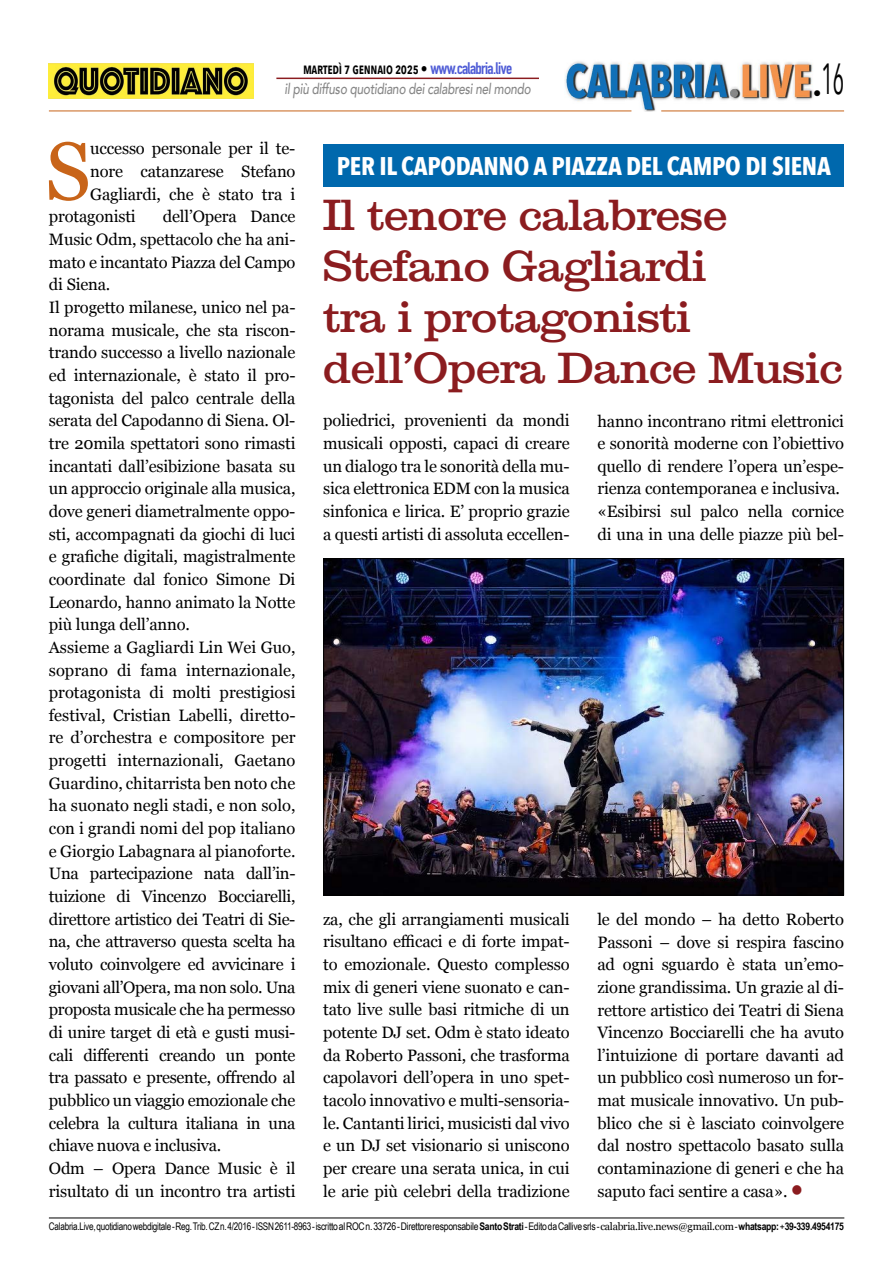
<style>
.page{position:relative;width:893px;height:1263px;background:#fff}
.page>*{position:absolute;margin:0;border:0;box-sizing:border-box;transform-origin:0 0}
.t1{font:81.9px "Georgia";color:#c86419}
.t2{font:43.5px "Avenir Next Condensed";color:#000;scale:.55 1}
.t3{font:42px/51px "Clarxndon";color:#8b1c1f}
.t4{font:700 25.5px "Avenir Next Condensed";letter-spacing:-.01em;color:#fff}
.t5{font:16.5px/22.6px "Georgia";letter-spacing:-.01em;color:#000;text-align:justify}
.t6{font:italic 500 15px "Avenir";letter-spacing:-.02em;color:#878787;scale:.79 1}
.t7{font:600 15px "Avenir Next Condensed";letter-spacing:-.02em;color:#000;scale:.9 1}
.t8{font:10.5px "Arial Narrow";letter-spacing:-.025em;color:#000;scale:.95 1}
.s1{font-family:"Avenir";font-weight:500}
.s2{font-family:"DIN Condensed";font-weight:700;font-size:16.5px;color:#4f5cd6}
.s3{color:#8b1c1f}
.s4{font-weight:700}
.s5{font-family:"Georgia"}
</style>
<div class="page">
<img style="left:565px;top:61px;width:249px;height:51px">
<hr style="left:49px;top:111px;width:582px;height:1px;background:#c86419">
<hr style="left:661px;top:111px;width:183px;height:1px;background:#c86419">
<img style="left:49px;top:64px;width:205px;height:34px">
<hr style="left:276px;top:78px;width:263px;height:1px;background:#8b1c1f">
<img style="left:325px;top:560px;width:517px;height:333px">
<div style="left:323px;top:144px;width:521px;height:43px;background:#0068ad"></div>
<hr style="left:49px;top:1218px;width:795px;height:1px;background:#000">
<p class="t7" style="left:303px;top:56px;width:234px">martedì 7 gennaio 2025 <span class="s1">•</span> <span class="s2">www.calabria.live</span></p>
<p class="t6" style="left:285px;top:80px;width:313px">il più diffuso quotidiano dei calabresi nel mondo</p>
<h2 class="t2" style="left:813px;top:42px;width:58px"><sub>•</sub>16</h2>
<h1 class="t1" style="left:45px;top:112px;width:47px">S</h1>
<p class="t5" style="left:90px;top:137px;width:207px">uccesso personale per il te-</p>
<p class="t5" style="left:90px;top:159px;width:207px">nore catanzarese Stefano</p>
<p class="t5" style="left:90px;top:182px;width:207px">Gagliardi, che è stato tra i</p>
<p class="t5" style="left:49px;top:205px;width:88px">protagonisti</p>
<p class="t5" style="left:49px;top:205px;width:248px;text-align:left;text-indent:114px">dell’Opera Dance Music Odm, spettacolo che ha ani&shy;mato e incantato Piazza del Campo di Siena.<br>Il progetto milanese, unico nel pa&shy;norama musicale, che sta riscon&shy;trando successo a livello nazionale ed internazionale, è stato il pro&shy;tagonista del palco centrale della serata del Capodanno di Siena. Ol&shy;tre 20mila spettatori sono rimasti incantati dall’esibizione basata su un approccio originale alla musica, dove generi diametralmente oppo&shy;sti, accompagnati da giochi di luci e grafiche digitali, magistralmente coordinate dal fonico Simone Di Leonardo, hanno animato la Notte più lunga dell’anno.<br>Assieme a Gagliardi Lin Wei Guo, soprano di fama internazionale, protagonista di molti prestigiosi festival, Cristian Labelli, diretto&shy;re d’orchestra e compositore per progetti internazionali, Gaetano Guardino, chitarrista ben noto che ha suonato negli stadi, e non solo, con i grandi nomi del pop italiano e Giorgio Labagnara al pianoforte.<br>Una partecipazione nata dall’in&shy;tuizione di Vincenzo Bocciarelli, direttore artistico dei Teatri di Sie&shy;na, che attraverso questa scelta ha voluto coinvolgere ed avvicinare i giovani all’Opera, ma non solo. Una proposta musicale che ha permesso di unire target di età e gusti musi&shy;cali differenti creando un ponte tra passato e presente, offrendo al pubblico un viaggio emozionale che celebra la cultura italiana in una chiave nuova e inclusiva.<br>Odm – Opera Dance Music è il risultato di un incontro tra artisti</p>
<h3 class="t4" style="left:337px;top:151px;width:496px">PER IL CAPODANNO A PIAZZA DEL CAMPO DI SIENA</h3>
<h3 class="t3" style="left:323px;top:190px;width:521px">Il tenore calabrese<br>Stefano Gagliardi<br>tra i protagonisti dell’Opera Dance Music</h3>
<p class="t5" style="left:323px;top:409px;width:248px">poliedrici, provenienti da mondi musicali opposti, capaci di creare un dialogo tra le sonorità della mu&shy;sica elettronica EDM con la musica sinfonica e lirica. E’ proprio grazie a questi artisti di assoluta eccellen-</p>
<p class="t5" style="left:597px;top:409px;width:248px;text-align:left">hanno incontrano ritmi elettronici e sonorità moderne con l’obiettivo quello di rendere l’opera un’espe&shy;rienza contemporanea e inclusiva. «Esibirsi sul palco nella cornice di una in una delle piazze più bel-</p>
<p class="t5" style="left:323px;top:907px;width:248px">za, che gli arrangiamenti musicali risultano efficaci e di forte impat&shy;to emozionale. Questo complesso mix di generi viene suonato e can&shy;tato live sulle basi ritmiche di un potente DJ set. Odm è stato ideato da Roberto Passoni, che trasforma capolavori dell’opera in uno spet&shy;tacolo innovativo e multi-sensoria&shy;le. Cantanti lirici, musicisti dal vivo e un DJ set visionario si uniscono per creare una serata unica, in cui le arie più celebri della tradizione</p>
<p class="t5" style="left:597px;top:907px;width:248px">le del mondo – ha detto Roberto Passoni – dove si respira fascino ad ogni sguardo è stata un’emo&shy;zione grandissima. Un grazie al di&shy;rettore artistico dei Teatri di Siena Vincenzo Bocciarelli che ha avuto l’intuizione di portare davanti ad un pubblico così numeroso un for&shy;mat musicale innovativo. Un pub&shy;blico che si è lasciato coinvolgere dal nostro spettacolo basato sulla contaminazione di generi e che ha saputo faci sentire a casa». <span class="s3">●</span></p>
<p class="t8" style="left:49px;top:1219px;width:838px">Calabria.Live, quotidiano webdigitale - Reg. Trib. CZ n. 4/2016 - ISSN 2611-8963 - iscritto al ROC n. 33726 - Direttore responsabile <span class="s4">Santo Strati</span> - Edito da Callive srls - <span class="s5">calabria.live.news@gmail.com</span> - <span class="s4">whatsapp:</span> +<span class="s4">39-339.4954175</span></p>
</div>
